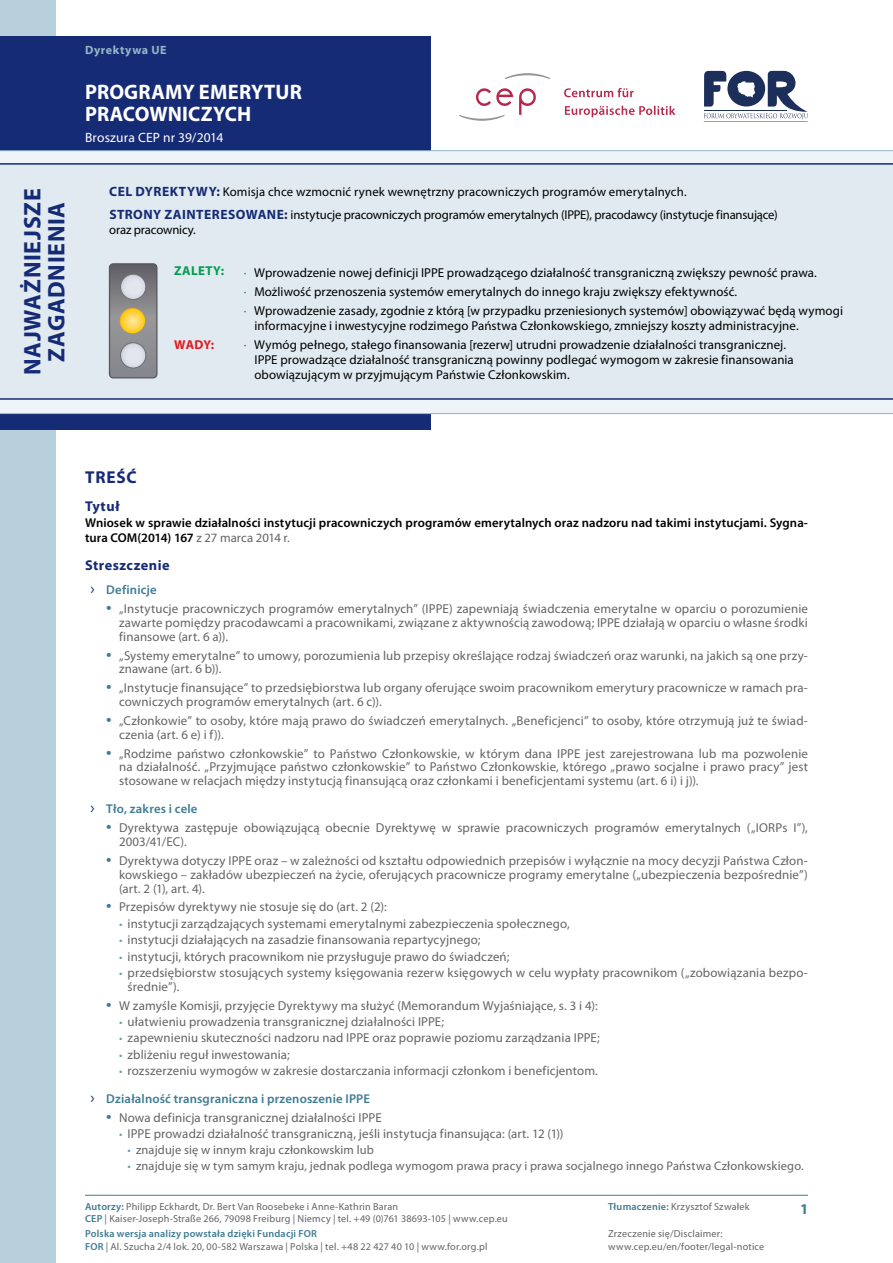
<style>
.page{position:relative;width:893px;height:1263px;background:#fff}
.page>*{position:absolute;margin:0;border:0;box-sizing:border-box;transform-origin:0 0}
.t1{font:700 24px/24px "Myriad Pro";letter-spacing:.03em;color:#162b75;text-align:center}
.t2{font:700 21px/22.5px "Myriad Pro";letter-spacing:.01em;color:#fff}
.t3{font:700 17.25px "Myriad Pro";letter-spacing:.04em;color:#162b75}
.t4{font:700 15px "Myriad Pro";color:#3e7c94}
.t5{font:700 14.25px "Myriad Pro";letter-spacing:.035em;color:#162b75}
.t6{font:13.5px "Myriad Pro";letter-spacing:.01em;color:#fff}
.t7{font:12.9px/13.8px "Myriad Pro";letter-spacing:.01em;color:#636466}
.t8{font:12.9px/19.2px "Myriad Pro";letter-spacing:.005em;color:#000}
.t9{font:700 12.9px "Myriad Pro";letter-spacing:.04em;color:#009c4e}
.t10{font:700 12.9px "Myriad Pro";color:#e11b22}
.t11{font:12.75px/22.6px "Myriad Pro";letter-spacing:-.005em;color:#000}
.t12{font:600 12.75px/15.3px "Myriad Pro";letter-spacing:.005em;color:#000}
.t13{font:600 12.75px "Myriad Pro";letter-spacing:.015em;color:#3e7c94}
.t14{font:12.45px "Myriad Pro";letter-spacing:.015em;color:#636466}
.t15{font:700 12px "Myriad Pro";letter-spacing:.05em;color:#92b6c7}
.t16{font:10.2px/15px "Myriad Pro";letter-spacing:.02em;color:#636466}
.s1{font-weight:700;font-size:13.5px;color:#162b75}
.s2{color:#009c4e}
.s3{color:#e11b22}
.s4{font-weight:400;color:#636466}
.s5{font-weight:400;font-size:16.5px;color:#162b75}
.s6{font-size:19.5px;color:#3e7c94}
.s7{font-size:12px;color:#6f9db2}
.s8{font-weight:600;color:#3e7c94}
</style>
<div class="page">
<div style="left:0;top:0;width:55px;height:1263px;background:#b8d0dc"></div>
<div style="left:0;top:36px;width:430px;height:393px;background:#162b75"></div>
<svg style="left:505px;top:73px;width:45px;height:6px"></svg>
<svg style="left:565px;top:106px;width:110px;height:11px"></svg>
<svg style="left:476px;top:88px;width:37px;height:18px"></svg>
<svg style="left:519px;top:88px;width:17px;height:27px"></svg>
<svg style="left:564px;top:88px;width:70px;height:9px"></svg>
<svg style="left:459px;top:115px;width:46px;height:6px"></svg>
<hr style="left:704px;top:121px;width:103px;height:1px;background:#1c2f5a">
<svg style="left:704px;top:71px;width:104px;height:49px"></svg>
<svg style="left:0;top:150px;width:893px;height:264px;background:#e6eef3"></svg>
<div style="left:0;top:163px;width:893px;height:237px;background:#e0eaf0"></div>
<hr style="left:85px;top:1195px;width:723px;height:1px;background:#3e7c94">
<svg style="left:110px;top:265px;width:47px;height:113px;background:#848487"></svg>
<div style="left:109px;top:263px;width:49px;height:115px;border:1px solid #58595b;border-radius:4px"></div>
<svg style="left:120px;top:343px;width:26px;height:25px"></svg>
<div style="left:120px;top:342px;width:26px;height:26px;border:1px solid #6d6e71;border-radius:50%"></div>
<svg style="left:120px;top:274px;width:26px;height:25px"></svg>
<div style="left:120px;top:274px;width:26px;height:26px;border:1px solid #6d6e71;border-radius:50%"></div>
<svg style="left:120px;top:308px;width:25px;height:25px"></svg>
<p class="t15" style="left:85px;top:42px;width:83px">Dyrektywa UE</p>
<h2 class="t2" style="left:85px;top:80px;width:218px">PROGRAMY EMERYTUR<br>PRACOWNICZYCH</h2>
<p class="t6" style="left:85px;top:129px;width:140px">Broszura CEP nr 39/2014</p>
<h1 class="t1" style="left:20px;top:375px;width:188px;rotate:-90deg">NAJWAŻNIEJSZE<br>ZAGADNIENIA</h1>
<p class="t11" style="left:109px;top:180px;width:670px"><span class="s1">CEL DYREKTYWY:</span> Komisja chce wzmocnić rynek wewnętrzny pracowniczych programów emerytalnych.<br><span class="s1">STRONY ZAINTERESOWANE:</span> instytucje pracowniczych programów emerytalnych (IPPE), pracodawcy (instytucje finansujące)</p>
<p class="t11" style="left:109px;top:218px;width:88px">oraz pracownicy.</p>
<p class="t9" style="left:174px;top:262px;width:51px">ZALETY:</p>
<p class="t8" style="left:244px;top:262px;width:601px"><span class="s2">·</span> Wprowadzenie nowej definicji IPPE prowadzącego działalność transgraniczną zwiększy pewność prawa.<br><span class="s2">·</span> Możliwość przenoszenia systemów emerytalnych do innego kraju zwiększy efektywność.<br><span class="s2">·</span> Wprowadzenie zasady, zgodnie z którą [w przypadku przeniesionych systemów] obowiązywać będą wymogi</p>
<p class="t8" style="left:244px;top:316px;width:556px;text-indent:11px">informacyjne i inwestycyjne rodzimego Państwa Członkowskiego, zmniejszy koszty administracyjne. <span class="s3">·</span> Wymóg pełnego, stałego finansowania [rezerw] utrudni prowadzenie działalności transgranicznej.</p>
<p class="t8" style="left:254px;top:352px;width:541px;line-height:15px">IPPE prowadzące działalność transgraniczną powinny podlegać wymogom w zakresie finansowania obowiązującym w przyjmującym Państwie Członkowskim.</p>
<p class="t10" style="left:174px;top:336px;width:42px">WADY:</p>
<h3 class="t3" style="left:85px;top:466px;width:53px">TREŚĆ</h3>
<p class="t5" style="left:85px;top:497px;width:36px">Tytuł</p>
<p class="t12" style="left:85px;top:514px;width:724px">Wniosek w sprawie działalności instytucji pracowniczych programów emerytalnych oraz nadzoru nad takimi instytucjami. Sygna&shy;tura COM(2014) 167 <span class="s4">z 27 marca 2014 r.</span></p>
<p class="t5" style="left:85px;top:556px;width:86px">Streszczenie</p>
<p class="t13" style="left:91px;top:582px;width:68px"><span class="s5">›</span> Definicje</p>
<p class="t7" style="left:119px;top:602px;width:690px;text-align:justify;text-indent:-13px"><span class="s6">•</span> „Instytucje pracowniczych programów emerytalnych” (IPPE) zapewniają świadczenia emerytalne w oparciu o porozumienie zawarte pomiędzy pracodawcami a pracownikami, związane z aktywnością zawodową; IPPE działają w oparciu o własne środki finansowe (art. 6 a)).</p>
<p class="t7" style="left:119px;top:648px;width:690px;text-indent:-13px"><span class="s6">•</span> „Systemy emerytalne” to umowy, porozumienia lub przepisy określające rodzaj świadczeń oraz warunki, na jakich są one przy&shy;znawane (art. 6 b)).</p>
<p class="t7" style="left:119px;top:681px;width:690px;text-indent:-13px"><span class="s6">•</span> „Instytucje finansujące” to przedsiębiorstwa lub organy oferujące swoim pracownikom emerytury pracownicze w ramach pra&shy;cowniczych programów emerytalnych (art. 6 c)).</p>
<p class="t7" style="left:119px;top:713px;width:690px;text-indent:-13px"><span class="s6">•</span> „Członkowie” to osoby, które mają prawo do świadczeń emerytalnych. „Beneficjenci” to osoby, które otrzymują już te świad&shy;czenia (art. 6 e) i f)).</p>
<p class="t7" style="left:119px;top:746px;width:690px;text-align:justify;text-indent:-13px"><span class="s6">•</span> „Rodzime państwo członkowskie” to Państwo Członkowskie, w którym dana IPPE jest zarejestrowana lub ma pozwolenie na działalność. „Przyjmujące państwo członkowskie” to Państwo Członkowskie, którego „prawo socjalne i prawo pracy” jest stosowane w relacjach między instytucją finansującą oraz członkami i beneficjentami systemu (art. 6 i) i j)).</p>
<p class="t13" style="left:91px;top:801px;width:108px"><span class="s5">›</span> Tło, zakres i cele</p>
<p class="t7" style="left:119px;top:821px;width:690px;text-indent:-13px"><span class="s6">•</span> Dyrektywa zastępuje obowiązującą obecnie Dyrektywę w sprawie pracowniczych programów emerytalnych („IORPs I”),<br>2003/41/EC).</p>
<p class="t7" style="left:119px;top:853px;width:690px;text-align:justify;text-indent:-13px"><span class="s6">•</span> Dyrektywa dotyczy IPPE oraz – w zależności od kształtu odpowiednich przepisów i wyłącznie na mocy decyzji Państwa Człon&shy;kowskiego – zakładów ubezpieczeń na życie, oferujących pracownicze programy emerytalne („ubezpieczenia bezpośrednie”) (art. 2 (1), art. 4).</p>
<p class="t7" style="left:106px;top:900px;width:282px"><span class="s6">•</span> Przepisów dyrektywy nie stosuje się do (art. 2 (2):</p>
<p class="t7" style="left:119px;top:916px;width:452px"><span class="s7">•</span> instytucji zarządzających systemami emerytalnymi zabezpieczenia społecznego,</p>
<p class="t7" style="left:119px;top:933px;width:363px"><span class="s7">•</span> instytucji działających na zasadzie finansowania repartycyjnego;</p>
<p class="t7" style="left:119px;top:949px;width:392px"><span class="s7">•</span> instytucji, których pracownikom nie przysługuje prawo do świadczeń;</p>
<p class="t7" style="left:128px;top:965px;width:682px;text-indent:-9px"><span class="s7">•</span> przedsiębiorstw stosujących systemy księgowania rezerw księgowych w celu wypłaty pracownikom („zobowiązania bezpo&shy;średnie”).</p>
<p class="t7" style="left:106px;top:998px;width:493px"><span class="s6">•</span> W zamyśle Komisji, przyjęcie Dyrektywy ma służyć (Memorandum Wyjaśniające, s. 3 i 4):</p>
<p class="t7" style="left:119px;top:1014px;width:326px"><span class="s7">•</span> ułatwieniu prowadzenia transgranicznej działalności IPPE;</p>
<p class="t7" style="left:119px;top:1031px;width:482px"><span class="s7">•</span> zapewnieniu skuteczności nadzoru nad IPPE oraz poprawie poziomu zarządzania IPPE;</p>
<p class="t7" style="left:119px;top:1047px;width:172px"><span class="s7">•</span> zbliżeniu reguł inwestowania;</p>
<p class="t7" style="left:119px;top:1063px;width:480px"><span class="s7">•</span> rozszerzeniu wymogów w zakresie dostarczania informacji członkom i beneficjentom.</p>
<p class="t13" style="left:91px;top:1091px;width:281px"><span class="s5">›</span> Działalność transgraniczna i przenoszenie IPPE</p>
<p class="t7" style="left:106px;top:1110px;width:277px"><span class="s6">•</span> Nowa definicja transgranicznej działalności IPPE</p>
<p class="t7" style="left:119px;top:1127px;width:446px"><span class="s7">•</span> IPPE prowadzi działalność transgraniczną, jeśli instytucja finansująca: (art. 12 (1))</p>
<p class="t14" style="left:128px;top:1142px;width:248px"><span class="s7">•</span> znajduje się w innym kraju członkowskim lub</p>
<p class="t14" style="left:128px;top:1158px;width:678px"><span class="s7">•</span> znajduje się w tym samym kraju, jednak podlega wymogom prawa pracy i prawa socjalnego innego Państwa Członkowskiego.</p>
<p class="t16" style="left:85px;top:1199px;width:315px"><span class="s8">Autorzy:</span> Philipp Eckhardt, Dr. Bert Van Roosebeke i Anne-Kathrin Baran</p>
<p class="t4" style="left:800px;top:1199px;width:10px">1</p>
<p class="t16" style="left:85px;top:1211px;width:424px"><span class="s8">CEP</span> | Kaiser-Joseph-Straße 266, 79098 Freiburg | Niemcy | tel. +49 (0)761 38693-105 | www.cep.eu<br><span class="s8">Polska wersja analizy powstała dzięki Fundacji FOR</span></p>
<p class="t16" style="left:85px;top:1238px;width:404px"><span class="s8">FOR</span> | Al. Szucha 2/4 lok. 20, 00-582 Warszawa | Polska | tel. +48 22 427 40 10 | www.for.org.pl</p>
<p class="t16" style="left:608px;top:1199px;width:143px"><span class="s8">Tłumaczenie:</span> Krzysztof Szwałek</p>
<p class="t16" style="left:608px;top:1228px;width:158px;line-height:12.3px">Zrzeczenie się/Disclaimer: www.cep.eu/en/footer/legal-notice</p>
</div>
